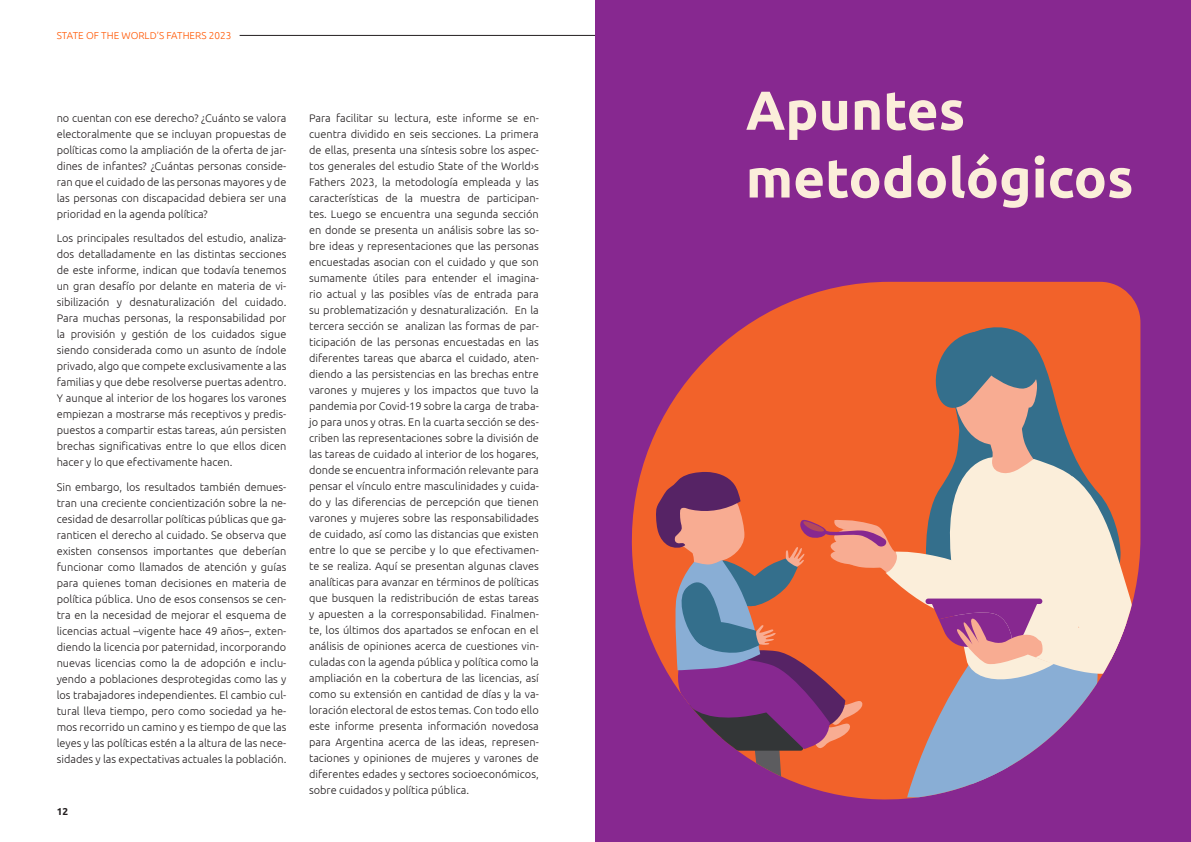
<style>
.page{position:relative;width:1191px;height:842px;background:#fff}
.page>*{position:absolute;margin:0;border:0;box-sizing:border-box;transform-origin:0 0}
.Heading_2{font:700 54.9px "Ubuntu";color:#fbeeda}
.t1{font:300 11px/16px "Ubuntu";color:#231f20;text-align:justify}
.t2{font:300 10px "Ubuntu";color:#ff5600}
.t3{font:700 10px "Ubuntu";color:#231f20}
</style>
<div class="page">
<hr style="left:240px;top:35px;width:762px;height:1px;background:#231f20">
<div style="left:595px;top:0;width:596px;height:842px;background:#872890"></div>
<svg style="left:747px;top:282px;width:393px;height:518px;fill:#f2622a"></svg>
<svg style="left:631px;top:325px;width:507px;height:472px"></svg>
<p class="t2" style="left:57px;top:29px;width:176px">STATE OF THE WORLD’S FATHERS 2023</p>
<p class="t1" style="left:57px;top:110px;width:231px">no cuentan con ese derecho? ¿Cuánto se valora electoralmente que se incluyan propuestas de políticas como la ampliación de la oferta de jar&shy;dines de infantes? ¿Cuántas personas conside&shy;ran que el cuidado de las personas mayores y de las personas con discapacidad debiera ser una prioridad en la agenda política?</p>
<p class="t1" style="left:57px;top:230px;width:231px">Los principales resultados del estudio, analiza&shy;dos detalladamente en las distintas secciones de este informe, indican que todavía tenemos un gran desafío por delante en materia de vi&shy;sibilización y desnaturalización del cuidado.<br>Para muchas personas, la responsabilidad por la provisión y gestión de los cuidados sigue siendo considerada como un asunto de índole privado, algo que compete exclusivamente a las familias y que debe resolverse puertas adentro.<br>Y aunque al interior de los hogares los varones empiezan a mostrarse más receptivos y predis&shy;puestos a compartir estas tareas, aún persisten brechas significativas entre lo que ellos dicen hacer y lo que efectivamente hacen.</p>
<p class="t1" style="left:57px;top:479px;width:231px">Sin embargo, los resultados también demues&shy;tran una creciente concientización sobre la ne&shy;cesidad de desarrollar políticas públicas que ga&shy;ranticen el derecho al cuidado. Se observa que existen consensos importantes que deberían funcionar como llamados de atención y guías para quienes toman decisiones en materia de política pública. Uno de esos consensos se cen&shy;tra en la necesidad de mejorar el esquema de licencias actual –vigente hace 49 años–, exten&shy;diendo la licencia por paternidad, incorporando nuevas licencias como la de adopción e inclu&shy;yendo a poblaciones desprotegidas como las y los trabajadores independientes. El cambio cul&shy;tural lleva tiempo, pero como sociedad ya he&shy;mos recorrido un camino y es tiempo de que las leyes y las políticas estén a la altura de las nece&shy;sidades y las expectativas actuales la población.</p>
<p class="t3" style="left:57px;top:806px;width:13px">12</p>
<p class="t1" style="left:309px;top:110px;width:231px">Para facilitar su lectura, este informe se en&shy;cuentra dividido en seis secciones. La primera de ellas, presenta una síntesis sobre los aspec&shy;tos generales del estudio State of the World›s Fathers 2023, la metodología empleada y las características de la muestra de participan&shy;tes. Luego se encuentra una segunda sección en donde se presenta un análisis sobre las so&shy;bre ideas y representaciones que las personas encuestadas asocian con el cuidado y que son sumamente útiles para entender el imagina&shy;rio actual y las posibles vías de entrada para su problematización y desnaturalización. En la tercera sección se analizan las formas de par&shy;ticipación de las personas encuestadas en las diferentes tareas que abarca el cuidado, aten&shy;diendo a las persistencias en las brechas entre varones y mujeres y los impactos que tuvo la pandemia por Covid-19 sobre la carga de traba&shy;jo para unos y otras. En la cuarta sección se des&shy;criben las representaciones sobre la división de las tareas de cuidado al interior de los hogares, donde se encuentra información relevante para pensar el vínculo entre masculinidades y cuida&shy;do y las diferencias de percepción que tienen varones y mujeres sobre las responsabilidades de cuidado, así como las distancias que existen entre lo que se percibe y lo que efectivamen&shy;te se realiza. Aquí se presentan algunas claves analíticas para avanzar en términos de políticas que busquen la redistribución de estas tareas y apuesten a la corresponsabilidad. Finalmen&shy;te, los últimos dos apartados se enfocan en el análisis de opiniones acerca de cuestiones vin&shy;culadas con la agenda pública y política como la ampliación en la cobertura de las licencias, así como su extensión en cantidad de días y la va&shy;loración electoral de estos temas. Con todo ello este informe presenta información novedosa para Argentina acerca de las ideas, represen&shy;taciones y opiniones de mujeres y varones de diferentes edades y sectores socioeconómicos, sobre cuidados y política pública.</p>
<p class="Heading_2" style="left:746px;top:77px;width:221px">Apuntes</p>
<p class="Heading_2" style="left:746px;top:145px;width:389px">metodológicos</p>
</div>
